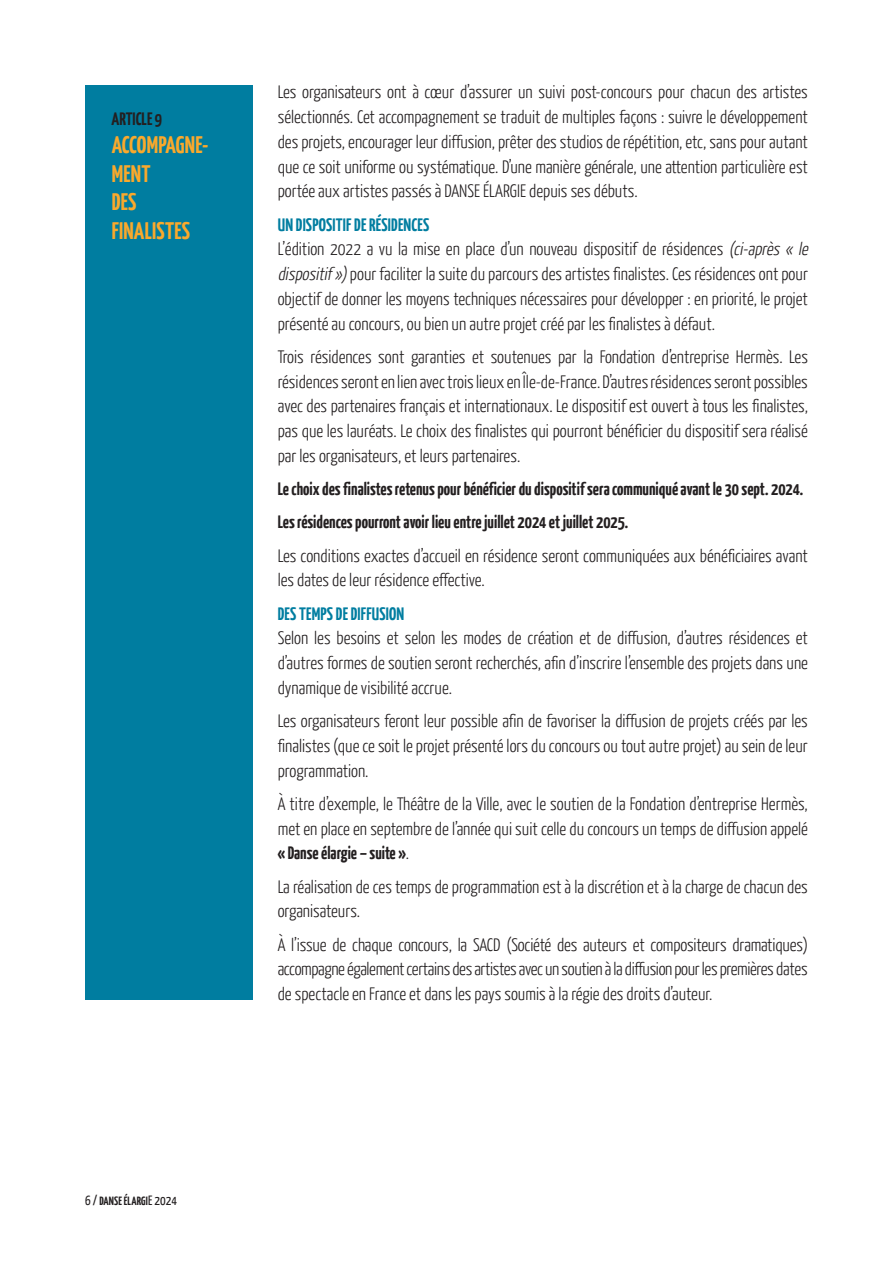
<style>
.page{position:relative;width:893px;height:1263px;background:#fff}
.page>*{position:absolute;margin:0;border:0;box-sizing:border-box;transform-origin:0 0}
.t1{font:700 24px/28.5px "Yanone Kaffeesatz";letter-spacing:.01em;color:#faa92c}
.TEXTE{font:300 18px/24.8px "Yanone Kaffeesatz";color:#231f20;text-align:justify}
.TEXTE-2{font:700 18px "Yanone Kaffeesatz";color:#231f20}
.SS_TITRE{font:700 18px "Yanone Kaffeesatz";letter-spacing:.01em;color:#007da0}
.t2{font:700 12px "Yanone Kaffeesatz";letter-spacing:.01em;color:#231f20}
.s1{font-style:italic}
.s2{font-weight:700}
.s3{font-weight:400;font-size:13.5px}
</style>
<div class="page">
<div style="left:85px;top:85px;width:167px;height:914px;background:#007da0"></div>
<p class="TEXTE-2" style="left:112px;top:107px;width:52px">ARTICLE 9</p>
<p class="t1" style="left:112px;top:130px;width:98px">ACCOMPAGNE-<br>MENT</p>
<p class="t1" style="left:112px;top:187px;width:26px">DES</p>
<p class="t1" style="left:112px;top:215px;width:80px">FINALISTES</p>
<p class="TEXTE" style="left:278px;top:79px;width:532px">Les organisateurs ont à cœur d’assurer un suivi post-concours pour chacun des artistes sélectionnés. Cet accompagnement se traduit de multiples façons : suivre le développement des projets, encourager leur diffusion, prêter des studios de répétition, etc, sans pour autant que ce soit uniforme ou systématique. D’une manière générale, une attention particulière est portée aux artistes passés à DANSE ÉLARGIE depuis ses débuts.</p>
<p class="SS_TITRE" style="left:278px;top:212px;width:153px">UN DISPOSITIF DE RÉSIDENCES</p>
<p class="TEXTE" style="left:278px;top:236px;width:535px;text-align:left">L’édition 2022 a vu la mise en place d’un nouveau dispositif de résidences <span class="s1">(ci-après «le dispositif »)</span>pour faciliter la suite du parcours des artistes finalistes. Ces résidences ont pour objectif de donner les moyens techniques nécessaires pour développer : en priorité, le projet présenté au concours, ou bien un autre projet créé par les finalistes à défaut.</p>
<p class="TEXTE" style="left:278px;top:344px;width:532px">Trois résidences sont garanties et soutenues par la Fondation d’entreprise Hermès. Les résidences seront en lien avec trois lieux en Île-de-France. D’autres résidences seront possibles avec des partenaires français et internationaux. Le dispositif est ouvert à tous les finalistes, pas que les lauréats. Le choix des finalistes qui pourront bénéficier du dispositif sera réalisé par les organisateurs, et leurs partenaires.</p>
<p class="TEXTE-2" style="left:278px;top:477px;width:527px">Le choix des finalistes retenus pour bénéficier du dispositif sera communiqué avant le 30 sept. 2024.</p>
<p class="TEXTE-2" style="left:278px;top:510px;width:352px">Les résidences pourront avoir lieu entre juillet 2024 et juillet 2025.</p>
<p class="TEXTE" style="left:278px;top:542px;width:532px">Les conditions exactes d’accueil en résidence seront communiquées aux bénéficiaires avant les dates de leur résidence effective.</p>
<p class="SS_TITRE" style="left:278px;top:601px;width:128px">DES TEMPS DE DIFFUSION</p>
<p class="TEXTE" style="left:278px;top:625px;width:532px">Selon les besoins et selon les modes de création et de diffusion, d’autres résidences et d’autres formes de soutien seront recherchés, afin d’inscrire l’ensemble des projets dans une dynamique de visibilité accrue.</p>
<p class="TEXTE" style="left:278px;top:708px;width:532px">Les organisateurs feront leur possible afin de favoriser la diffusion de projets créés par les finalistes (que ce soit le projet présenté lors du concours ou tout autre projet) au sein de leur programmation.</p>
<p class="TEXTE" style="left:278px;top:791px;width:532px">À titre d’exemple, le Théâtre de la Ville, avec le soutien de la Fondation d’entreprise Hermès, met en place en septembre de l’année qui suit celle du concours un temps de diffusion appelé <span class="s2">« Danse élargie – suite »</span>.</p>
<p class="TEXTE" style="left:278px;top:873px;width:532px">La réalisation de ces temps de programmation est à la discrétion et à la charge de chacun des organisateurs.</p>
<p class="TEXTE" style="left:278px;top:931px;width:532px">À l’issue de chaque concours, la SACD (Société des auteurs et compositeurs dramatiques) accompagne également certains des artistes avec un soutien à la diffusion pour les premières dates de spectacle en France et dans les pays soumis à la régie des droits d’auteur.</p>
<p class="t2" style="left:85px;top:1193px;width:94px"><span class="s3">6 /</span> DANSE ÉLARGI<span class="s3">E 2024</span></p>
</div>
